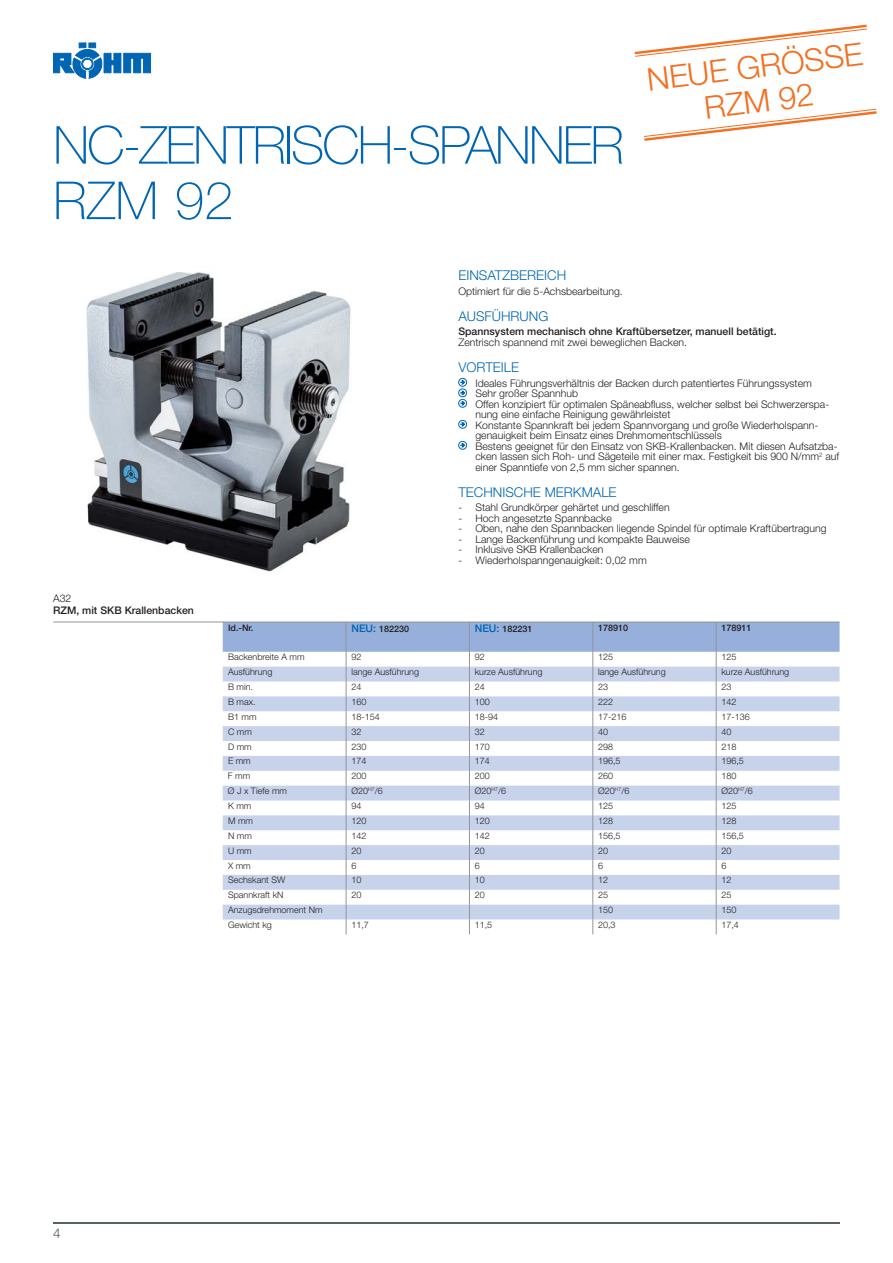
<style>
.page{position:relative;width:893px;height:1263px;background:#fff}
.page>*{position:absolute;margin:0;border:0;box-sizing:border-box;transform-origin:0 0}
.t1{font:100 52.5px/55.5px "Helvetica Neue LT Std";letter-spacing:-.04em;color:#0066b3}
.t2{font:300 31.5px/34.5px "Helvetica Neue LT Std";color:#f36f21;text-align:center}
.t3{font:300 13.5px "Helvetica Neue LT Std";color:#0066b3}
.t4{font:300 13.5px "Helvetica Neue LT Std";color:#4b5559}
.t5{font:300 10.5px/10.5px "Helvetica Neue LT Std";color:#231f20}
.t6{font:500 10.5px "Helvetica Neue LT Std";color:#231f20}
.t7{font:300 9px "Helvetica Neue LT Std";color:#231f20}
.t8{font:500 9px "Helvetica Neue LT Std";color:#231f20}
.s1{font-size:10.5px;color:#0066b3}
</style>
<div class="page">
<svg style="left:53px;top:43px;width:98px;height:35px"></svg>
<div style="left:82px;top:58px;width:11px;height:12px;border:1px solid #0066b3;border-radius:50%"></div>
<div style="left:83px;top:59px;width:9px;height:10px;border:1px solid #0066b3;border-radius:50%"></div>
<hr style="left:53px;top:1222px;width:786px;height:2px;background:#586164">
<img style="left:86px;top:272px;width:265px;height:300px">
<svg style="left:634px;top:24px;width:233px;height:33px"></svg>
<svg style="left:644px;top:108px;width:233px;height:33px"></svg>
<hr style="left:53px;top:622px;width:170px;height:1px;background:#939598">
<svg style="left:223px;top:622px;width:616px;height:312px"></svg>
<div style="left:458px;top:378px;width:9px;height:9px;border:1px solid #0066b3;border-radius:50%"></div>
<svg style="left:461px;top:380px;width:4px;height:4px"></svg>
<div style="left:458px;top:389px;width:9px;height:8px;border:1px solid #0066b3;border-radius:50%"></div>
<svg style="left:461px;top:391px;width:4px;height:4px"></svg>
<div style="left:458px;top:399px;width:9px;height:9px;border:1px solid #0066b3;border-radius:50%"></div>
<svg style="left:461px;top:401px;width:4px;height:4px"></svg>
<div style="left:458px;top:420px;width:9px;height:9px;border:1px solid #0066b3;border-radius:50%"></div>
<svg style="left:461px;top:422px;width:4px;height:4px"></svg>
<div style="left:458px;top:441px;width:9px;height:9px;border:1px solid #0066b3;border-radius:50%"></div>
<svg style="left:461px;top:443px;width:4px;height:4px"></svg>
<h1 class="t1" style="left:53px;top:118px;width:572px">NC-ZENTRISCH-SPANNER<br>RZM 92</h1>
<h2 class="t2" style="left:645px;top:65px;width:219px;rotate:-7deg">NEUE GRÖSSE<br>RZM 92</h2>
<p class="t5" style="left:53px;top:593px;width:20px">A32</p>
<p class="t6" style="left:53px;top:606px;width:142px">RZM, mit SKB Krallenbacken</p>
<p class="t3" style="left:458px;top:270px;width:109px">EINSATZBEREICH</p>
<p class="t5" style="left:458px;top:286px;width:166px">Optimiert für die 5-Achsbearbeitung.</p>
<p class="t3" style="left:458px;top:311px;width:91px">AUSFÜHRUNG</p>
<p class="t6" style="left:458px;top:328px;width:320px">Spannsystem mechanisch ohne Kraftübersetzer, manuell betätigt.</p>
<p class="t5" style="left:458px;top:338px;width:230px">Zentrisch spannend mit zwei beweglichen Backen.</p>
<p class="t3" style="left:458px;top:362px;width:62px">VORTEILE</p>
<p class="t5" style="left:475px;top:379px;width:365px">Ideales Führungsverhältnis der Backen durch patentiertes Führungssystem<br>Sehr großer Spannhub<br>Offen konzipiert für optimalen Späneabfluss, welcher selbst bei Schwerzerspa&shy;nung eine einfache Reinigung gewährleistet<br>Konstante Spannkraft bei jedem Spannvorgang und große Wiederholspann&shy;genauigkeit beim Einsatz eines Drehmomentschlüssels<br>Bestens geeignet für den Einsatz von SKB-Krallenbacken. Mit diesen Aufsatzba&shy;cken lassen sich Roh- und Sägeteile mit einer max. Festigkeit bis 900 N/mm<sup>2</sup> auf einer Spanntiefe von 2,5 mm sicher spannen.</p>
<p class="t3" style="left:458px;top:487px;width:160px">TECHNISCHE MERKMALE</p>
<p class="t5" style="left:458px;top:503px;width:213px">- Stahl Grundkörper gehärtet und geschliffen</p>
<p class="t5" style="left:458px;top:514px;width:155px">- Hoch angesetzte Spannbacke</p>
<p class="t5" style="left:458px;top:524px;width:370px">- Oben, nahe den Spannbacken liegende Spindel für optimale Kraftübertragung</p>
<p class="t5" style="left:458px;top:535px;width:233px">- Lange Backenführung und kompakte Bauweise</p>
<p class="t5" style="left:458px;top:545px;width:147px">- Inklusive SKB Krallenbacken</p>
<p class="t5" style="left:458px;top:556px;width:190px">- Wiederholspanngenauigkeit: 0,02 mm</p>
<p class="t8" style="left:228px;top:624px;width:27px">Id.-Nr.</p>
<p class="t8" style="left:351px;top:625px;width:59px"><span class="s1">NEU:</span> 182230</p>
<p class="t8" style="left:475px;top:625px;width:59px"><span class="s1">NEU:</span> 182231</p>
<p class="t8" style="left:598px;top:624px;width:32px">178910</p>
<p class="t8" style="left:721px;top:624px;width:32px">178911</p>
<p class="t7" style="left:228px;top:654px;width:78px">Backenbreite A mm</p>
<p class="t7" style="left:351px;top:654px;width:12px">92</p>
<p class="t7" style="left:475px;top:654px;width:12px">92</p>
<p class="t7" style="left:598px;top:654px;width:17px">125</p>
<p class="t7" style="left:721px;top:654px;width:17px">125</p>
<p class="t7" style="left:228px;top:669px;width:46px">Ausführung</p>
<p class="t7" style="left:351px;top:669px;width:69px">lange Ausführung</p>
<p class="t7" style="left:475px;top:669px;width:69px">kurze Ausführung</p>
<p class="t7" style="left:598px;top:669px;width:69px">lange Ausführung</p>
<p class="t7" style="left:721px;top:669px;width:69px">kurze Ausführung</p>
<p class="t7" style="left:228px;top:684px;width:26px">B min.</p>
<p class="t7" style="left:351px;top:684px;width:12px">24</p>
<p class="t7" style="left:475px;top:684px;width:12px">24</p>
<p class="t7" style="left:598px;top:684px;width:12px">23</p>
<p class="t7" style="left:721px;top:684px;width:12px">23</p>
<p class="t7" style="left:228px;top:699px;width:29px">B max.</p>
<p class="t7" style="left:351px;top:699px;width:17px">160</p>
<p class="t7" style="left:475px;top:699px;width:17px">100</p>
<p class="t7" style="left:598px;top:699px;width:17px">222</p>
<p class="t7" style="left:721px;top:699px;width:17px">142</p>
<p class="t7" style="left:228px;top:713px;width:30px">B1 mm</p>
<p class="t7" style="left:351px;top:713px;width:30px">18-154</p>
<p class="t7" style="left:475px;top:713px;width:25px">18-94</p>
<p class="t7" style="left:598px;top:713px;width:30px">17-216</p>
<p class="t7" style="left:721px;top:713px;width:30px">17-136</p>
<p class="t7" style="left:228px;top:728px;width:25px">C mm</p>
<p class="t7" style="left:351px;top:728px;width:12px">32</p>
<p class="t7" style="left:475px;top:728px;width:12px">32</p>
<p class="t7" style="left:598px;top:728px;width:12px">40</p>
<p class="t7" style="left:721px;top:728px;width:12px">40</p>
<p class="t7" style="left:228px;top:743px;width:25px">D mm</p>
<p class="t7" style="left:351px;top:743px;width:17px">230</p>
<p class="t7" style="left:475px;top:743px;width:17px">170</p>
<p class="t7" style="left:598px;top:743px;width:17px">298</p>
<p class="t7" style="left:721px;top:743px;width:17px">218</p>
<p class="t7" style="left:228px;top:758px;width:24px">E mm</p>
<p class="t7" style="left:351px;top:758px;width:17px">174</p>
<p class="t7" style="left:475px;top:758px;width:17px">174</p>
<p class="t7" style="left:598px;top:758px;width:24px">196,5</p>
<p class="t7" style="left:721px;top:758px;width:24px">196,5</p>
<p class="t7" style="left:228px;top:773px;width:24px">F mm</p>
<p class="t7" style="left:351px;top:773px;width:17px">200</p>
<p class="t7" style="left:475px;top:773px;width:17px">200</p>
<p class="t7" style="left:598px;top:773px;width:17px">260</p>
<p class="t7" style="left:721px;top:773px;width:17px">180</p>
<p class="t7" style="left:228px;top:788px;width:61px">Ø J x Tiefe mm</p>
<p class="t7" style="left:351px;top:788px;width:33px">Ø20<sup>H7</sup>/6</p>
<p class="t7" style="left:475px;top:788px;width:33px">Ø20<sup>H7</sup>/6</p>
<p class="t7" style="left:598px;top:788px;width:33px">Ø20<sup>H7</sup>/6</p>
<p class="t7" style="left:721px;top:788px;width:33px">Ø20<sup>H7</sup>/6</p>
<p class="t7" style="left:228px;top:803px;width:25px">K mm</p>
<p class="t7" style="left:351px;top:803px;width:12px">94</p>
<p class="t7" style="left:475px;top:803px;width:12px">94</p>
<p class="t7" style="left:598px;top:803px;width:17px">125</p>
<p class="t7" style="left:721px;top:803px;width:17px">125</p>
<p class="t7" style="left:228px;top:818px;width:26px">M mm</p>
<p class="t7" style="left:351px;top:818px;width:17px">120</p>
<p class="t7" style="left:475px;top:818px;width:17px">120</p>
<p class="t7" style="left:598px;top:818px;width:17px">128</p>
<p class="t7" style="left:721px;top:818px;width:17px">128</p>
<p class="t7" style="left:228px;top:832px;width:25px">N mm</p>
<p class="t7" style="left:351px;top:832px;width:17px">142</p>
<p class="t7" style="left:475px;top:832px;width:17px">142</p>
<p class="t7" style="left:598px;top:832px;width:24px">156,5</p>
<p class="t7" style="left:721px;top:832px;width:24px">156,5</p>
<p class="t7" style="left:228px;top:847px;width:25px">U mm</p>
<p class="t7" style="left:351px;top:847px;width:12px">20</p>
<p class="t7" style="left:475px;top:847px;width:12px">20</p>
<p class="t7" style="left:598px;top:847px;width:12px">20</p>
<p class="t7" style="left:721px;top:847px;width:12px">20</p>
<p class="t7" style="left:228px;top:862px;width:24px">X mm</p>
<p class="t7" style="left:351px;top:862px;width:7px">6</p>
<p class="t7" style="left:475px;top:862px;width:7px">6</p>
<p class="t7" style="left:598px;top:862px;width:7px">6</p>
<p class="t7" style="left:721px;top:862px;width:7px">6</p>
<p class="t7" style="left:228px;top:877px;width:59px">Sechskant SW</p>
<p class="t7" style="left:351px;top:877px;width:12px">10</p>
<p class="t7" style="left:475px;top:877px;width:12px">10</p>
<p class="t7" style="left:598px;top:877px;width:12px">12</p>
<p class="t7" style="left:721px;top:877px;width:12px">12</p>
<p class="t7" style="left:228px;top:892px;width:57px">Spannkraft kN</p>
<p class="t7" style="left:351px;top:892px;width:12px">20</p>
<p class="t7" style="left:475px;top:892px;width:12px">20</p>
<p class="t7" style="left:598px;top:892px;width:12px">25</p>
<p class="t7" style="left:721px;top:892px;width:12px">25</p>
<p class="t7" style="left:228px;top:907px;width:96px">Anzugsdrehmoment Nm</p>
<p class="t7" style="left:598px;top:907px;width:17px">150</p>
<p class="t7" style="left:721px;top:907px;width:17px">150</p>
<p class="t7" style="left:228px;top:922px;width:45px">Gewicht kg</p>
<p class="t7" style="left:351px;top:922px;width:19px">11,7</p>
<p class="t7" style="left:475px;top:922px;width:19px">11,5</p>
<p class="t7" style="left:598px;top:922px;width:19px">20,3</p>
<p class="t7" style="left:721px;top:922px;width:19px">17,4</p>
<p class="t4" style="left:53px;top:1228px;width:9px">4</p>
</div>
